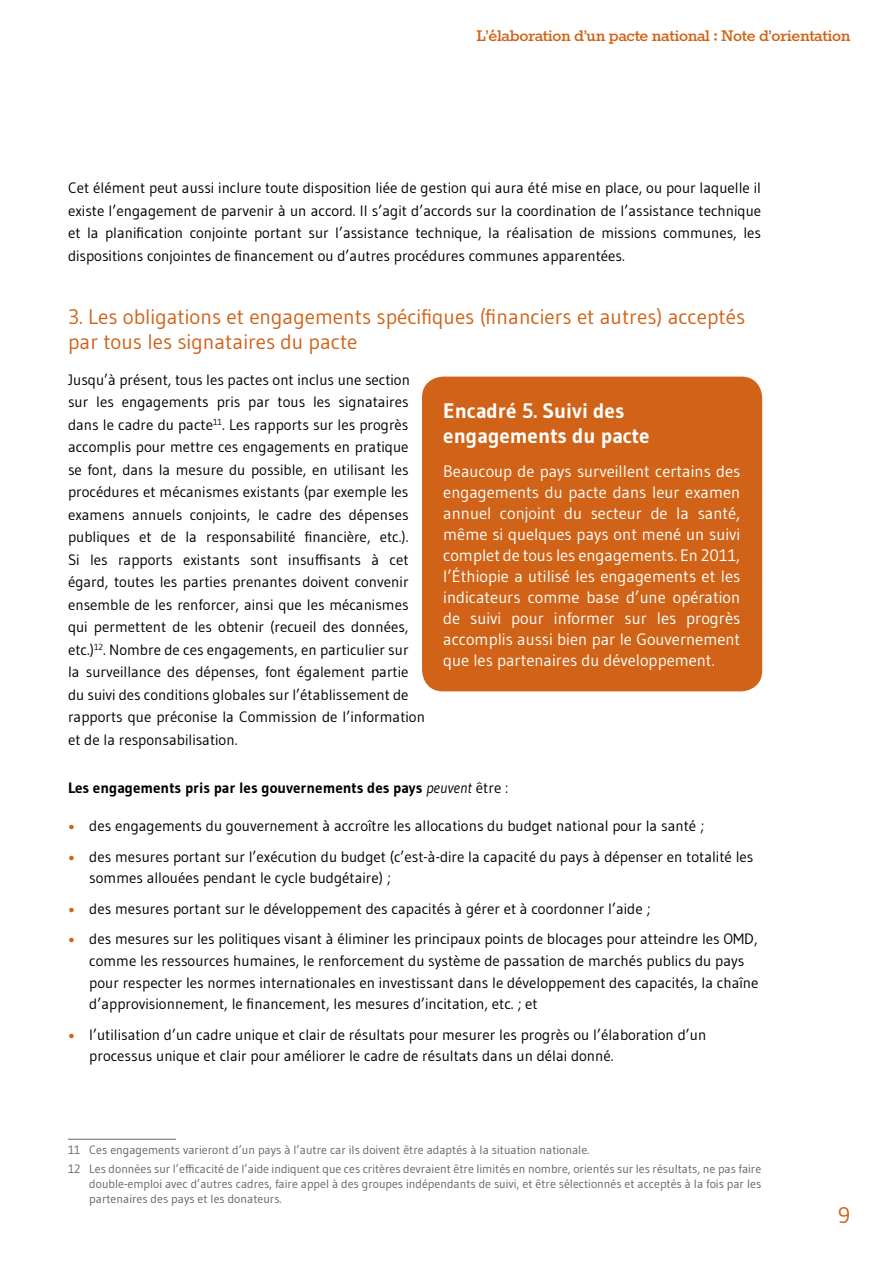
<style>
.page{position:relative;width:893px;height:1263px;background:#fff}
.page>*{position:absolute;margin:0;border:0;box-sizing:border-box;transform-origin:0 0}
.t1{font:22.5px "Gudea";color:#d06317}
.t2{font:21px/25.2px "Gudea";color:#d06317}
.t3{font:700 21px/25.2px "Gudea";color:#fff}
.t4{font:700 18px "Rokkitt";letter-spacing:-.02em;color:#d06317}
.t5{font:16.5px/21px "Gudea";color:#fff;text-align:justify}
.t6{font:15px/22.5px "Gudea";color:#000}
.t7{font:700 15px "Gudea";color:#000}
.t8{font:12px/19.2px "Gudea";color:#646567}
.s1{font-weight:400;font-style:italic}
.s2{font-weight:400}
.s3{font-weight:700;color:#d06317}
</style>
<div class="page">
<hr style="left:68px;top:1139px;width:108px;height:1px;background:#646567">
<div style="left:422px;top:377px;width:340px;height:314px;background:#d06317;border-radius:21px"></div>
<p class="t4" style="left:476px;top:26px;width:375px">L’élaboration d’un pacte national : Note d’orientation</p>
<p class="t6" style="left:68px;top:176px;width:695px;text-align:justify">Cet élément peut aussi inclure toute disposition liée de gestion qui aura été mise en place, ou pour laquelle il existe l’engagement de parvenir à un accord. Il s’agit d’accords sur la coordination de l’assistance technique et la planification conjointe portant sur l’assistance technique, la réalisation de missions communes, les dispositions conjointes de financement ou d’autres procédures communes apparentées.</p>
<h2 class="t2" style="left:68px;top:304px;width:679px">3. Les obligations et engagements spécifiques (financiers et autres) acceptés par tous les signataires du pacte</h2>
<p class="t6" style="left:68px;top:368px;width:358px">Jusqu’à présent, tous les pactes ont inclus une section sur les engagements pris par tous les signataires dans le cadre du pacte<sup>11</sup>. Les rapports sur les progrès accomplis pour mettre ces engagements en pratique se font, dans la mesure du possible, en utilisant les procédures et mécanismes existants (par exemple les examens annuels conjoints, le cadre des dépenses publiques et de la responsabilité financière, etc.).<br>Si les rapports existants sont insuffisants à cet égard, toutes les parties prenantes doivent convenir ensemble de les renforcer, ainsi que les mécanismes qui permettent de les obtenir (recueil des données, etc.)<sup>12</sup>. Nombre de ces engagements, en particulier sur<br>la surveillance des dépenses, font également partie du suivi des conditions globales sur l’établissement de rapports que préconise la Commission de l’information et de la responsabilisation.</p>
<p class="t7" style="left:68px;top:778px;width:442px">Les engagements pris par les gouvernements des pays <span class="s1">peuvent</span> <span class="s2">être :</span></p>
<p class="t6" style="left:68px;top:815px;width:638px"><span class="s3">•</span> des engagements du gouvernement à accroître les allocations du budget national pour la santé ;</p>
<p class="t6" style="left:89px;top:845px;width:666px;line-height:21.8px;text-indent:-21px"><span class="s3">•</span> des mesures portant sur l’exécution du budget (c’est-à-dire la capacité du pays à dépenser en totalité les sommes allouées pendant le cycle budgétaire) ;</p>
<p class="t6" style="left:68px;top:897px;width:584px"><span class="s3">•</span> des mesures portant sur le développement des capacités à gérer et à coordonner l’aide ;</p>
<p class="t6" style="left:89px;top:928px;width:671px;line-height:21.8px;text-indent:-21px"><span class="s3">•</span> des mesures sur les politiques visant à éliminer les principaux points de blocages pour atteindre les OMD, comme les ressources humaines, le renforcement du système de passation de marchés publics du pays pour respecter les normes internationales en investissant dans le développement des capacités, la chaîne d’approvisionnement, le financement, les mesures d’incitation, etc. ; et</p>
<p class="t6" style="left:89px;top:1023px;width:618px;line-height:21.8px;text-indent:-21px"><span class="s3">•</span> l’utilisation d’un cadre unique et clair de résultats pour mesurer les progrès ou l’élaboration d’un processus unique et clair pour améliorer le cadre de résultats dans un délai donné.</p>
<h2 class="t3" style="left:443px;top:398px;width:208px">Encadré 5. Suivi des engagements du pacte</h2>
<p class="t5" style="left:443px;top:461px;width:299px">Beaucoup de pays surveillent certains des engagements du pacte dans leur examen annuel conjoint du secteur de la santé, même si quelques pays ont mené un suivi complet de tous les engagements. En 2011, l’Éthiopie a utilisé les engagements et les indicateurs comme base d’une opération de suivi pour informer sur les progrès accomplis aussi bien par le Gouvernement que les partenaires du développement.</p>
<p class="t8" style="left:68px;top:1140px;width:695px">11 Ces engagements varieront d’un pays à l’autre car ils doivent être adaptés à la situation nationale.<br>12 Les données sur l’efficacité de l’aide indiquent que ces critères devraient être limités en nombre, orientés sur les résultats, ne pas faire</p>
<p class="t8" style="left:89px;top:1176px;width:673px;line-height:15px">double-emploi avec d’autres cadres, faire appel à des groupes indépendants de suivi, et être sélectionnés et acceptés à la fois par les partenaires des pays et les donateurs.</p>
<h1 class="t1" style="left:838px;top:1201px;width:14px">9</h1>
</div>
